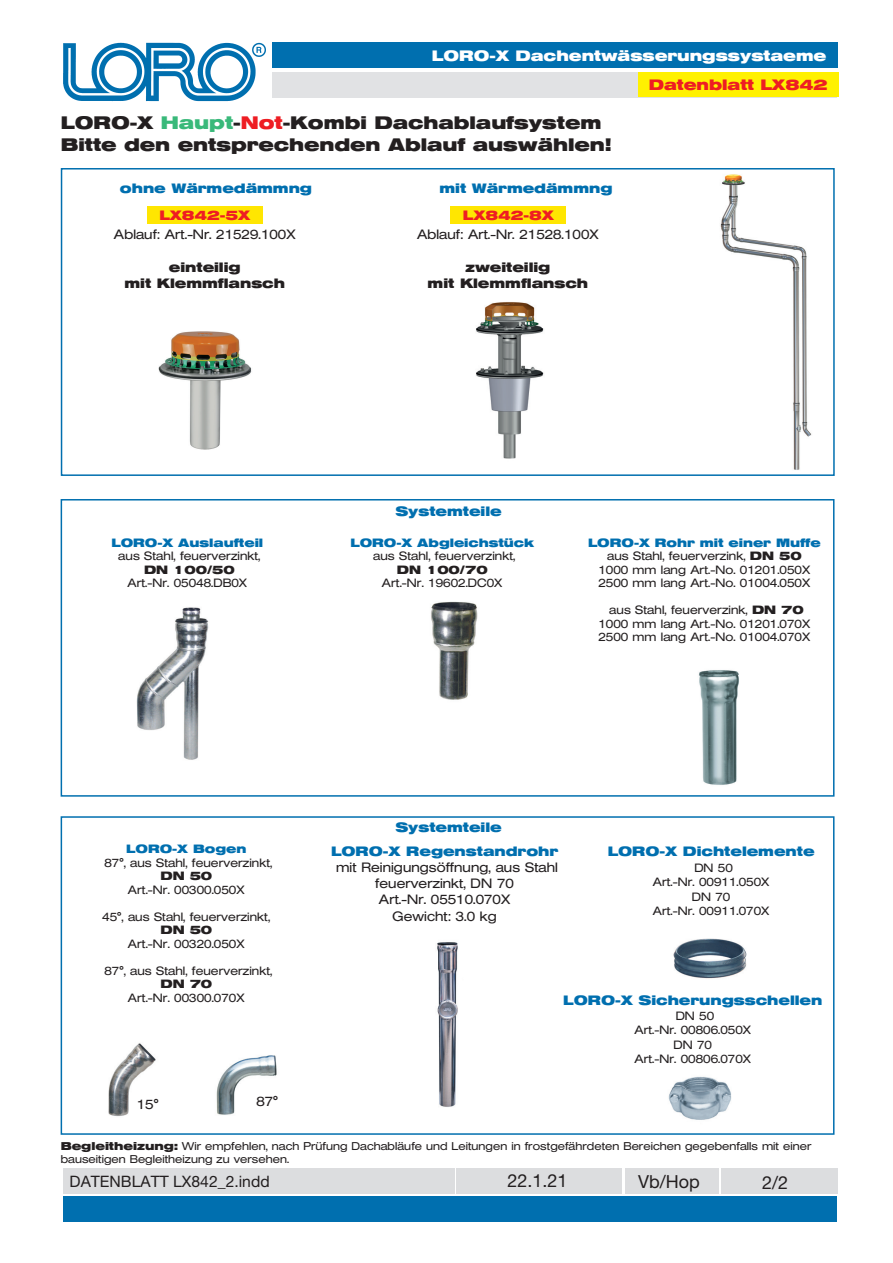
<style>
.page{position:relative;width:893px;height:1263px;background:#fff}
.page>*{position:absolute;margin:0;border:0;box-sizing:border-box;transform-origin:0 0}
.t1{font:700 18px/21.6px "Helvetica Extended BQ";color:#231f20}
.t2{font:18px "Helvetica Neue LT Std";color:#231f20}
.t3{font:15.75px "Helvetica Neue LT Std";color:#231f20}
.t4{font:700 15px "Helvetica Extended BQ";color:#fff}
.t5{font:700 15px "Helvetica Extended BQ";color:#ee1d23}
.t6{font:300 13.5px/16.2px "Helvetica Extended BQ";color:#231f20;text-align:center}
.t7{font:700 13.5px "Helvetica Extended BQ";color:#006faf}
.t8{font:700 13.5px/16.2px "Helvetica Extended BQ";color:#231f20;text-align:center}
.t9{font:700 13.5px "Helvetica Extended BQ";color:#ee1d23}
.t10{font:300 12px/14.4px "Helvetica Extended BQ";color:#231f20;text-align:center}
.t11{font:700 12px "Helvetica Extended BQ";color:#006faf}
.t12{font:700 12px "Helvetica Extended BQ";color:#231f20}
.t13{font:300 11.25px/13.5px "Helvetica Extended BQ";color:#231f20}
.s1{color:#39b97a}
.s2{color:#ee1d23}
.s3{font-weight:700;color:#006faf}
.s4{font-weight:700}
</style>
<div class="page">
<div style="left:272px;top:43px;width:565px;height:25px;background:#006faf"></div>
<div style="left:272px;top:72px;width:565px;height:26px;background:#e1e2e4"></div>
<img style="left:63px;top:42px;width:203px;height:60px">
<div style="left:638px;top:72px;width:200px;height:24px;background:#fff101"></div>
<div style="left:63px;top:1196px;width:774px;height:26px;background:#006faf"></div>
<div style="left:63px;top:1168px;width:392px;height:25px;background:#dcdddf"></div>
<div style="left:456px;top:1168px;width:166px;height:25px;background:#dcdddf"></div>
<div style="left:625px;top:1168px;width:93px;height:25px;background:#dcdddf"></div>
<div style="left:721px;top:1168px;width:116px;height:25px;background:#dcdddf"></div>
<div style="left:61px;top:168px;width:774px;height:308px;background:#fff;border:2px solid #006faf"></div>
<div style="left:147px;top:207px;width:115px;height:17px;background:#ffe601"></div>
<div style="left:451px;top:207px;width:115px;height:17px;background:#ffe601"></div>
<div style="left:61px;top:816px;width:773px;height:319px;background:#fff;border:2px solid #006faf"></div>
<div style="left:61px;top:499px;width:773px;height:298px;background:#fff;border:2px solid #006faf"></div>
<img style="left:699px;top:670px;width:40px;height:115px">
<img style="left:673px;top:938px;width:74px;height:41px">
<img style="left:668px;top:1076px;width:63px;height:44px">
<img style="left:437px;top:942px;width:21px;height:165px">
<img style="left:216px;top:1055px;width:61px;height:60px">
<img style="left:108px;top:1043px;width:48px;height:74px">
<img style="left:720px;top:174px;width:92px;height:296px">
<img style="left:431px;top:601px;width:47px;height:99px">
<img style="left:136px;top:607px;width:73px;height:153px">
<img style="left:158px;top:331px;width:94px;height:119px">
<img style="left:476px;top:302px;width:68px;height:157px">
<p class="t4" style="left:432px;top:47px;width:396px">LORO-X Dachentwässerungssystaeme</p>
<p class="t5" style="left:649px;top:76px;width:180px">Datenblatt LX842</p>
<h1 class="t1" style="left:61px;top:112px;width:552px">LORO-X <span class="s1">Haupt</span>-<span class="s2">Not</span>-Kombi Dachablaufsystem<br>Bitte den entsprechenden Ablauf auswählen!</h1>
<p class="t7" style="left:120px;top:181px;width:194px">ohne Wärmedämmng</p>
<p class="t7" style="left:439px;top:181px;width:174px">mit Wärmedämmng</p>
<p class="t9" style="left:159px;top:208px;width:92px">LX842-5X</p>
<p class="t9" style="left:463px;top:208px;width:92px">LX842-8X</p>
<p class="t6" style="left:114px;top:227px;width:183px">Ablauf: Art.-Nr. 21529.100X</p>
<p class="t8" style="left:124px;top:259px;width:162px">einteilig<br>mit Klemmflansch</p>
<p class="t6" style="left:417px;top:227px;width:183px">Ablauf: Art.-Nr. 21528.100X</p>
<p class="t8" style="left:428px;top:259px;width:162px">zweiteilig<br>mit Klemmflansch</p>
<p class="t11" style="left:111px;top:536px;width:153px">LORO-X Auslaufteil</p>
<p class="t10" style="left:118px;top:549px;width:144px">aus Stahl, feuerverzinkt,</p>
<p class="t12" style="left:144px;top:563px;width:92px">DN 100/50</p>
<p class="t10" style="left:127px;top:576px;width:121px">Art.-Nr. 05048.DB0X</p>
<p class="t7" style="left:395px;top:503px;width:108px">Systemteile</p>
<p class="t11" style="left:350px;top:536px;width:185px">LORO-X Abgleichstück</p>
<p class="t10" style="left:373px;top:549px;width:144px">aus Stahl, feuerverzinkt,</p>
<p class="t12" style="left:397px;top:563px;width:92px">DN 100/70</p>
<p class="t10" style="left:382px;top:576px;width:122px">Art.-Nr. 19602.DC0X</p>
<p class="t10" style="left:588px;top:536px;width:234px;line-height:13.5px"><span class="s3">LORO-X Rohr mit einer Muffe </span>aus Stahl, feuerverzink, <span class="s4">DN 50<br></span>1000 mm lang Art.-No. 01201.050X<br>2500 mm lang Art.-No. 01004.050X</p>
<p class="t10" style="left:598px;top:604px;width:213px;line-height:13.5px">aus Stahl, feuerverzink, <span class="s4">DN 70<br></span>1000 mm lang Art.-No. 01201.070X<br>2500 mm lang Art.-No. 01004.070X</p>
<p class="t7" style="left:395px;top:820px;width:108px">Systemteile</p>
<p class="t11" style="left:126px;top:842px;width:122px">LORO-X Bogen</p>
<p class="t10" style="left:104px;top:855px;width:169px">87°, aus Stahl, feuerverzinkt,</p>
<p class="t12" style="left:160px;top:869px;width:53px">DN 50</p>
<p class="t10" style="left:128px;top:882px;width:118px">Art.-Nr. 00300.050X</p>
<p class="t10" style="left:102px;top:909px;width:169px">45°, aus Stahl, feuerverzinkt,</p>
<p class="t12" style="left:160px;top:923px;width:53px">DN 50</p>
<p class="t10" style="left:128px;top:936px;width:118px">Art.-Nr. 00320.050X</p>
<p class="t10" style="left:104px;top:963px;width:169px">87°, aus Stahl, feuerverzinkt,</p>
<p class="t12" style="left:160px;top:977px;width:53px">DN 70</p>
<p class="t10" style="left:128px;top:990px;width:118px">Art.-Nr. 00300.070X</p>
<p class="t7" style="left:563px;top:993px;width:260px">LORO-X Sicherungsschellen</p>
<p class="t10" style="left:634px;top:1008px;width:118px">DN 50<br>Art.-Nr. 00806.050X<br>DN 70<br>Art.-Nr. 00806.070X</p>
<p class="t7" style="left:331px;top:843px;width:228px">LORO-X Regenstandrohr</p>
<p class="t6" style="left:336px;top:859px;width:223px">mit Reinigungsöffnung, aus Stahl feuerverzinkt, DN 70<br>Art.-Nr. 05510.070X<br>Gewicht: 3.0 kg</p>
<p class="t7" style="left:608px;top:843px;width:208px">LORO-X Dichtelemente</p>
<p class="t10" style="left:653px;top:861px;width:118px">DN 50<br>Art.-Nr. 00911.050X<br>DN 70<br>Art.-Nr. 00911.070X</p>
<p class="t6" style="left:137px;top:1096px;width:23px">15°</p>
<p class="t6" style="left:256px;top:1093px;width:23px">87°</p>
<p class="t13" style="left:61px;top:1139px;width:752px"><span class="s4">Begleitheizung:</span> Wir empfehlen, nach Prüfung Dachabläufe und Leitungen in frostgefährdeten Bereichen gegebenfalls mit einer bauseitigen Begleitheizung zu versehen.</p>
<h2 class="t3" style="left:70px;top:1172px;width:202px">DATENBLATT LX842_2.indd</h2>
<h1 class="t2" style="left:507px;top:1170px;width:62px">22.1.21</h1>
<h1 class="t2" style="left:638px;top:1170px;width:63px">Vb/Hop</h1>
<h1 class="t2" style="left:762px;top:1172px;width:28px">2/2</h1>
</div>
